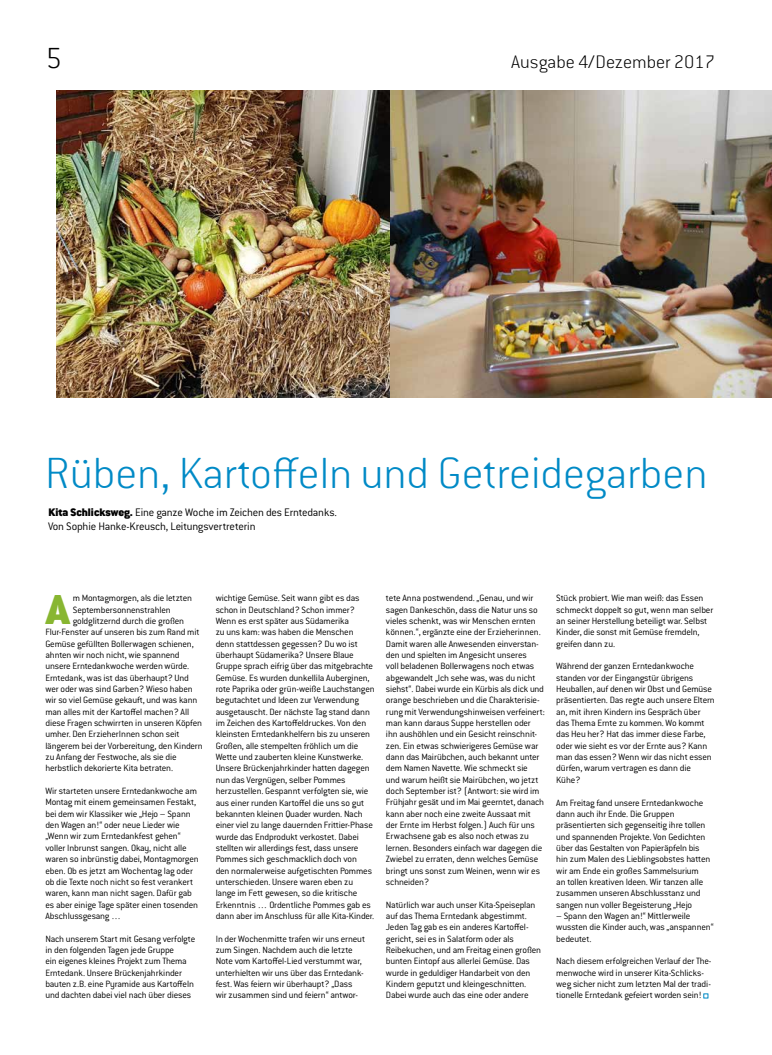
<style>
.page{position:relative;width:772px;height:1055px;background:#fff}
.page>*{position:absolute;margin:0;border:0;box-sizing:border-box;transform-origin:0 0}
.t1{font:300 expanded 48px "Conduit For Elbkinder";color:#018ac6}
.t2{font:900 45.9px "Conduit For Elbkinder";color:#88b631}
.t3{font:300 expanded 32px "Conduit For Elbkinder";color:#000}
.t4{font:300 expanded 20px "Conduit For Elbkinder";color:#000}
.t5{font:300 12px/14px "Conduit For Elbkinder";letter-spacing:-.015em;color:#000}
.t6{font:300 10px/11.3px "Conduit For Elbkinder";letter-spacing:-.015em;color:#000}
.s1{font-weight:900}
</style>
<div class="page">
<img style="left:57px;top:91px;width:333px;height:306px">
<svg style="left:703px;top:993px;width:4px;height:5px"></svg>
<img style="left:390px;top:91px;width:381px;height:306px">
<h3 class="t3" style="left:45px;top:41px;width:18px">5</h3>
<h3 class="t4" style="left:511px;top:51px;width:205px">Ausgabe 4/Dezember 2017</h3>
<h1 class="t1" style="left:45px;top:447px;width:663px">Rüben, Kartoffeln und Getreidegarben</h1>
<p class="t5" style="left:48px;top:505px;width:290px"><span class="s1">Kita Schlicksweg.</span> Eine ganze Woche im Zeichen des Erntedanks.<br>Von Sophie Hanke-Kreusch, Leitungsvertreterin</p>
<h2 class="t2" style="left:46px;top:581px;width:26px">A</h2>
<p class="t6" style="left:73px;top:592px;width:121px">m Montagmorgen, als die letzten</p>
<p class="t6" style="left:73px;top:604px;width:99px">Septembersonnenstrahlen</p>
<p class="t6" style="left:73px;top:615px;width:113px">goldglitzernd durch die großen</p>
<p class="t6" style="left:45px;top:626px;width:155px">Flur-Fenster auf unseren bis zum Rand mit</p>
<p class="t6" style="left:45px;top:638px;width:150px">Gemüse gefüllten Bollerwagen schienen,</p>
<p class="t6" style="left:45px;top:649px;width:136px">ahnten wir noch nicht, wie spannend</p>
<p class="t6" style="left:45px;top:660px;width:145px">unsere Erntedankwoche werden würde.</p>
<p class="t6" style="left:45px;top:672px;width:145px">Erntedank, was ist das überhaupt? Und</p>
<p class="t6" style="left:45px;top:683px;width:149px">wer oder was sind Garben? Wieso haben</p>
<p class="t6" style="left:45px;top:694px;width:153px">wir so viel Gemüse gekauft, und was kann</p>
<p class="t6" style="left:45px;top:706px;width:145px">man alles mit der Kartoffel machen? All</p>
<p class="t6" style="left:45px;top:717px;width:158px">diese Fragen schwirrten in unseren Köpfen</p>
<p class="t6" style="left:45px;top:728px;width:136px">umher. Den ErzieherInnen schon seit</p>
<p class="t6" style="left:45px;top:740px;width:159px">längerem bei der Vorbereitung, den Kindern</p>
<p class="t6" style="left:45px;top:751px;width:133px">zu Anfang der Festwoche, als sie die</p>
<p class="t6" style="left:45px;top:762px;width:129px">herbstlich dekorierte Kita betraten.</p>
<p class="t6" style="left:45px;top:785px;width:155px">Wir starteten unsere Erntedankwoche am Montag mit einem gemeinsamen Festakt, bei dem wir Klassiker wie „Hejo – Spann den Wagen an!“ oder neue Lieder wie „Wenn wir zum Erntedankfest gehen“ voller Inbrunst sangen. Okay, nicht alle waren so inbrünstig dabei, Montagmorgen eben. Ob es jetzt am Wochentag lag oder ob die Texte noch nicht so fest verankert waren, kann man nicht sagen. Dafür gab es aber einige Tage später einen tosenden Abschlussgesang …</p>
<p class="t6" style="left:45px;top:932px;width:151px">Nach unserem Start mit Gesang verfolgte in den folgenden Tagen jede Gruppe<br>ein eigenes kleines Projekt zum Thema Erntedank. Unsere Brückenjahrkinder bauten z.B. eine Pyramide aus Kartoffeln und dachten dabei viel nach über dieses</p>
<p class="t6" style="left:215px;top:592px;width:160px">wichtige Gemüse. Seit wann gibt es das schon in Deutschland? Schon immer?<br>Wenn es erst später aus Südamerika<br>zu uns kam: was haben die Menschen denn stattdessen gegessen? Du wo ist überhaupt Südamerika? Unsere Blaue Gruppe sprach eifrig über das mitgebrachte Gemüse. Es wurden dunkellila Auberginen, rote Paprika oder grün-weiße Lauchstangen begutachtet und Ideen zur Verwendung ausgetauscht. Der nächste Tag stand dann im Zeichen des Kartoffeldruckes. Von den kleinsten Erntedankhelfern bis zu unseren Großen, alle stempelten fröhlich um die Wette und zauberten kleine Kunstwerke.<br>Unsere Brückenjahrkinder hatten dagegen nun das Vergnügen, selber Pommes herzustellen. Gespannt verfolgten sie, wie aus einer runden Kartoffel die uns so gut bekannten kleinen Quader wurden. Nach einer viel zu lange dauernden Frittier-Phase wurde das Endprodukt verkostet. Dabei stellten wir allerdings fest, dass unsere Pommes sich geschmacklich doch von<br>den normalerweise aufgetischten Pommes unterschieden. Unsere waren eben zu lange im Fett gewesen, so die kritische Erkenntnis … Ordentliche Pommes gab es dann aber im Anschluss für alle Kita-Kinder.</p>
<p class="t6" style="left:215px;top:933px;width:151px">In der Wochenmitte trafen wir uns erneut zum Singen. Nachdem auch die letzte Note vom Kartoffel-Lied verstummt war, unterhielten wir uns über das Erntedank&shy;fest. Was feiern wir überhaupt? „Dass wir zusammen sind und feiern“ antwor-</p>
<p class="t6" style="left:386px;top:592px;width:160px">tete Anna postwendend. „Genau, und wir sagen Dankeschön, dass die Natur uns so vieles schenkt, was wir Menschen ernten können.“, ergänzte eine der Erzieherinnen.<br>Damit waren alle Anwesenden einverstan&shy;den und spielten im Angesicht unseres<br>voll beladenen Bollerwagens noch etwas abgewandelt „Ich sehe was, was du nicht siehst“. Dabei wurde ein Kürbis als dick und orange beschrieben und die Charakterisie&shy;rung mit Verwendungshinweisen verfeinert: man kann daraus Suppe herstellen oder ihn aushöhlen und ein Gesicht reinschnit&shy;zen. Ein etwas schwierigeres Gemüse war dann das Mairübchen, auch bekannt unter dem Namen Navette. Wie schmeckt sie<br>und warum heißt sie Mairübchen, wo jetzt doch September ist? (Antwort: sie wird im Frühjahr gesät und im Mai geerntet, danach kann aber noch eine zweite Aussaat mit der Ernte im Herbst folgen.) Auch für uns Erwachsene gab es also noch etwas zu lernen. Besonders einfach war dagegen die Zwiebel zu erraten, denn welches Gemüse bringt uns sonst zum Weinen, wenn wir es schneiden?</p>
<p class="t6" style="left:386px;top:898px;width:156px">Natürlich war auch unser Kita-Speiseplan auf das Thema Erntedank abgestimmt.<br>Jeden Tag gab es ein anderes Kartoffel&shy;gericht, sei es in Salatform oder als Reibekuchen, und am Freitag einen großen bunten Eintopf aus allerlei Gemüse. Das wurde in geduldiger Handarbeit von den Kindern geputzt und kleingeschnitten.<br>Dabei wurde auch das eine oder andere</p>
<p class="t6" style="left:556px;top:592px;width:158px">Stück probiert. Wie man weiß: das Essen schmeckt doppelt so gut, wenn man selber an seiner Herstellung beteiligt war. Selbst Kinder, die sonst mit Gemüse fremdeln, greifen dann zu.</p>
<p class="t6" style="left:556px;top:660px;width:160px">Während der ganzen Erntedankwoche standen vor der Eingangstür übrigens Heuballen, auf denen wir Obst und Gemüse präsentierten. Das regte auch unsere Eltern an, mit ihren Kindern ins Gespräch über das Thema Ernte zu kommen. Wo kommt das Heu her? Hat das immer diese Farbe, oder wie sieht es vor der Ernte aus? Kann man das essen? Wenn wir das nicht essen dürfen, warum vertragen es dann die Kühe?</p>
<p class="t6" style="left:556px;top:796px;width:155px">Am Freitag fand unsere Erntedankwoche dann auch ihr Ende. Die Gruppen präsentierten sich gegenseitig ihre tollen und spannenden Projekte. Von Gedichten über das Gestalten von Papieräpfeln bis hin zum Malen des Lieblingsobstes hatten wir am Ende ein großes Sammelsurium an tollen kreativen Ideen. Wir tanzen alle zusammen unseren Abschlusstanz und sangen nun voller Begeisterung „Hejo</p>
<p class="t6" style="left:556px;top:910px;width:159px">– Spann den Wagen an!“ Mittlerweile wussten die Kinder auch, was „anspannen“ bedeutet.</p>
<p class="t6" style="left:556px;top:955px;width:157px">Nach diesem erfolgreichen Verlauf der The&shy;menwoche wird in unserer Kita-Schlicks&shy;weg sicher nicht zum letzten Mal der tradi&shy;tionelle Erntedank gefeiert worden sein!</p>
</div>
